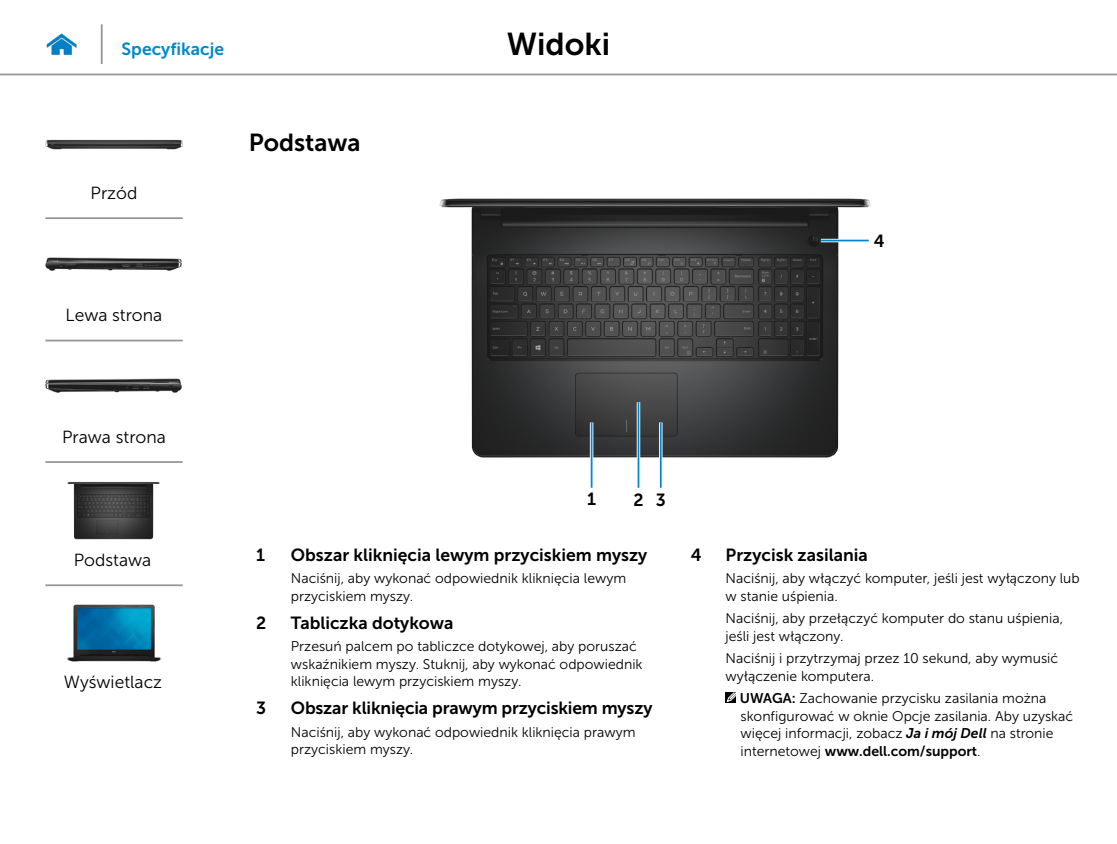
<style>
.page{position:relative;width:1117px;height:844px;background:#fff}
.page>*{position:absolute;margin:0;border:0;box-sizing:border-box;transform-origin:0 0}
.t1{font:31.5px "Museo Sans For Dell 700";color:#000}
.Head2{font:24.5px "Museo Sans For Dell 700";color:#000}
.Callout_Head{font:17.5px "Museo Sans For Dell 700";color:#000}
.t2{font:17.5px "Museo Sans For Dell 300";color:#000}
.t3{font:17.5px "Museo Sans For Dell 700";color:#0087cc}
.Callout-L{font:17.5px "Museo Sans For Dell 700";color:#000}
.Callout_description{font:14px/17.5px "Museo Sans For Dell 300";color:#000}
.Note{font:14px/17.5px "Museo Sans For Dell 300";color:#000}
.s1{font-family:"Museo Sans For Dell 700"}
.s2{font-family:"Museo Sans For Dell 700";font-style:italic}
</style>
<div class="page">
<hr style="left:0;top:74px;width:1116px;height:1px;background:#939598">
<img style="left:46px;top:33px;width:31px;height:23px">
<img style="left:439px;top:198px;width:432px;height:260px">
<svg style="left:589px;top:422px;width:4px;height:65px"></svg>
<hr style="left:590px;top:422px;width:2px;height:65px;background:#0087cc">
<svg style="left:636px;top:402px;width:4px;height:85px"></svg>
<hr style="left:637px;top:402px;width:2px;height:85px;background:#0087cc">
<hr style="left:659px;top:422px;width:3px;height:65px;background:#fff">
<hr style="left:659px;top:422px;width:2px;height:65px;background:#0087cc">
<hr style="left:820px;top:239px;width:48px;height:3px;background:#fff">
<hr style="left:820px;top:239px;width:48px;height:2px;background:#0087cc">
<svg style="left:725px;top:692px;width:11px;height:11px"></svg>
<svg style="left:726px;top:692px;width:10px;height:9px"></svg>
<hr style="left:101px;top:24px;width:2px;height:40px;background:#939598">
<img style="left:45px;top:140px;width:137px;height:9px">
<img style="left:45px;top:257px;width:137px;height:14px">
<img style="left:45px;top:378px;width:137px;height:15px">
<img style="left:67px;top:481px;width:93px;height:58px">
<img style="left:67px;top:604px;width:94px;height:57px">
<hr style="left:45px;top:217px;width:138px;height:2px;background:#939598">
<hr style="left:45px;top:339px;width:138px;height:2px;background:#939598">
<hr style="left:45px;top:461px;width:138px;height:2px;background:#939598">
<hr style="left:45px;top:584px;width:138px;height:2px;background:#939598">
<p class="t3" style="left:122px;top:39px;width:104px">Specyfikacje</p>
<h1 class="t1" style="left:506px;top:26px;width:105px">Widoki</h1>
<p class="t2" style="left:91px;top:183px;width:48px">Przód</p>
<p class="t2" style="left:66px;top:305px;width:98px">Lewa strona</p>
<p class="Head2" style="left:249px;top:128px;width:113px">Podstawa</p>
<p class="Callout-L" style="left:873px;top:231px;width:12px">4</p>
<p class="t2" style="left:62px;top:428px;width:105px">Prawa strona</p>
<p class="t2" style="left:74px;top:550px;width:79px">Podstawa</p>
<p class="t2" style="left:64px;top:672px;width:100px">Wyświetlacz</p>
<p class="Callout-L" style="left:587px;top:489px;width:10px">1</p>
<p class="Callout-L" style="left:633px;top:489px;width:12px">2</p>
<p class="Callout-L" style="left:655px;top:489px;width:12px">3</p>
<p class="Callout_Head" style="left:256px;top:544px;width:10px">1</p>
<p class="Callout_Head" style="left:291px;top:544px;width:358px">Obszar kliknięcia lewym przyciskiem myszy</p>
<p class="Callout_description" style="left:291px;top:569px;width:337px">Naciśnij, aby wykonać odpowiednik kliknięcia lewym przyciskiem myszy.</p>
<p class="Callout_Head" style="left:256px;top:612px;width:12px">2</p>
<p class="Callout_Head" style="left:291px;top:612px;width:164px">Tabliczka dotykowa</p>
<p class="Callout_description" style="left:291px;top:637px;width:353px">Przesuń palcem po tabliczce dotykowej, aby poruszać wskaźnikiem myszy. Stuknij, aby wykonać odpowiednik kliknięcia lewym przyciskiem myszy.</p>
<p class="Callout_Head" style="left:256px;top:698px;width:12px">3</p>
<p class="Callout_Head" style="left:291px;top:698px;width:363px">Obszar kliknięcia prawym przyciskiem myszy</p>
<p class="Callout_description" style="left:291px;top:723px;width:346px">Naciśnij, aby wykonać odpowiednik kliknięcia prawym przyciskiem myszy.</p>
<p class="Callout_Head" style="left:690px;top:544px;width:12px">4</p>
<p class="Callout_Head" style="left:725px;top:544px;width:144px">Przycisk zasilania</p>
<p class="Callout_description" style="left:725px;top:569px;width:355px">Naciśnij, aby włączyć komputer, jeśli jest wyłączony lub w stanie uśpienia.</p>
<p class="Callout_description" style="left:725px;top:609px;width:339px">Naciśnij, aby przełączyć komputer do stanu uśpienia, jeśli jest włączony.</p>
<p class="Callout_description" style="left:725px;top:649px;width:334px">Naciśnij i przytrzymaj przez 10 sekund, aby wymusić wyłączenie komputera.</p>
<p class="Note" style="left:739px;top:689px;width:335px"><span class="s1">UWAGA:</span> Zachowanie przycisku zasilania można skonfigurować w oknie Opcje zasilania. Aby uzyskać więcej informacji, zobacz <span class="s2">Ja i mój Dell</span> na stronie internetowej <span class="s1">www.dell.com/support</span>.</p>
</div>
